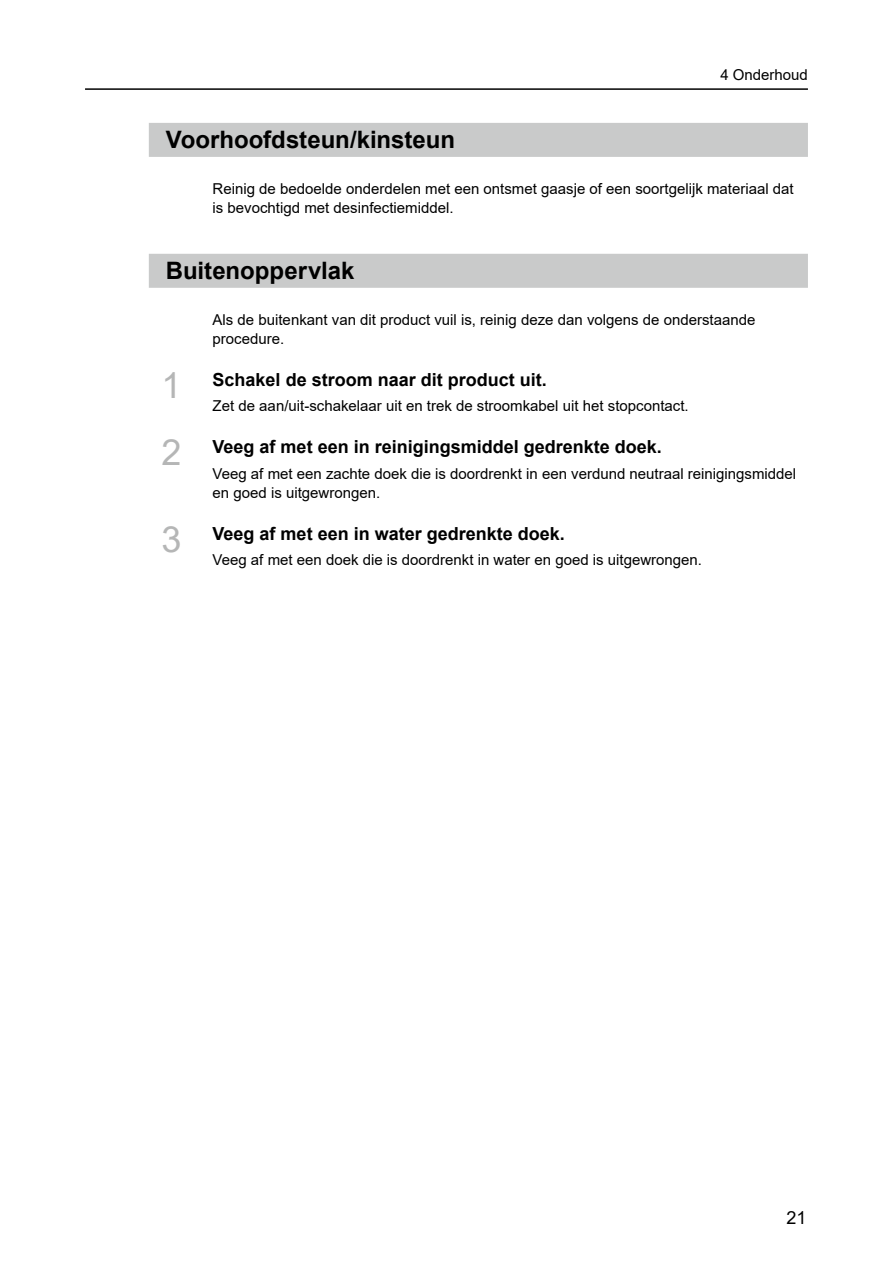
<style>
.page{position:relative;width:893px;height:1263px;background:#fff}
.page>*{position:absolute;margin:0;border:0;box-sizing:border-box;transform-origin:0 0}
.t1{font:700 24px "Arial";color:#000}
.t2{font:700 18px "Arial";color:#000}
.t3{font:18px "Arial";color:#000}
.t4{font:15px/19.5px "Arial";color:#000}
.s1{font-weight:400;font-size:36px;color:#b5b6b6}
</style>
<div class="page">
<hr style="left:85px;top:88px;width:723px;height:2px;background:#000">
<div style="left:149px;top:123px;width:659px;height:34px;background:#c9caca"></div>
<div style="left:149px;top:254px;width:659px;height:34px;background:#c9caca"></div>
<p class="t4" style="left:720px;top:65px;width:89px">4 Onderhoud</p>
<h1 class="t1" style="left:166px;top:123px;width:291px">Voorhoofdsteun/kinsteun</h1>
<p class="t4" style="left:213px;top:179px;width:583px">Reinig de bedoelde onderdelen met een ontsmet gaasje of een soortgelijk materiaal dat is bevochtigd met desinfectiemiddel.</p>
<h1 class="t1" style="left:166px;top:254px;width:190px">Buitenoppervlak</h1>
<p class="t4" style="left:213px;top:309px;width:544px">Als de buitenkant van dit product vuil is, reinig deze dan volgens de onderstaande procedure.</p>
<p class="t2" style="left:162px;top:367px;width:387px"><span class="s1">1</span> Schakel de stroom naar dit product uit.</p>
<p class="t4" style="left:213px;top:396px;width:478px">Zet de aan/uit-schakelaar uit en trek de stroomkabel uit het stopcontact.</p>
<p class="t2" style="left:162px;top:434px;width:502px"><span class="s1">2</span> Veeg af met een in reinigingsmiddel gedrenkte doek.</p>
<p class="t4" style="left:213px;top:463px;width:585px">Veeg af met een zachte doek die is doordrenkt in een verdund neutraal reinigingsmiddel en goed is uitgewrongen.</p>
<p class="t2" style="left:162px;top:521px;width:405px"><span class="s1">3</span> Veeg af met een in water gedrenkte doek.</p>
<p class="t4" style="left:213px;top:550px;width:491px">Veeg af met een doek die is doordrenkt in water en goed is uitgewrongen.</p>
<p class="t3" style="left:787px;top:1205px;width:22px">21</p>
</div>
